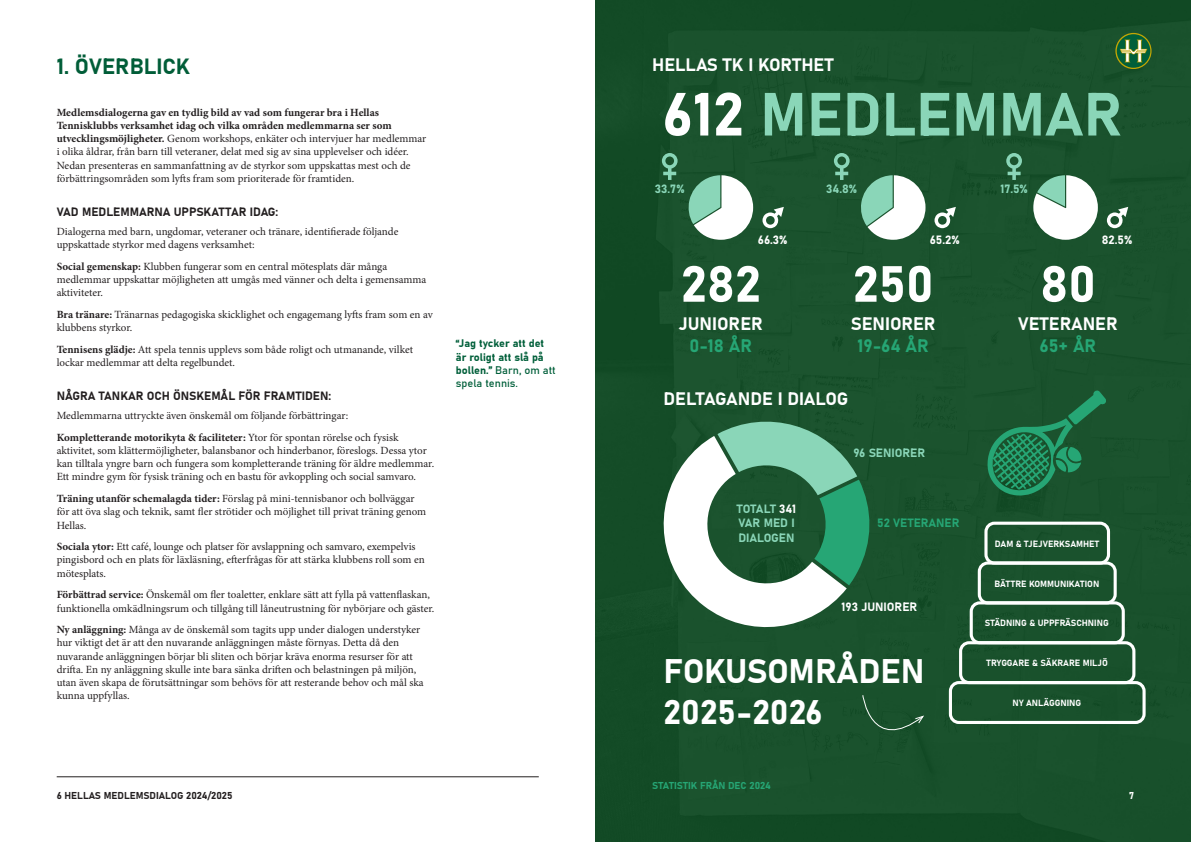
<style>
.page{position:relative;width:1191px;height:842px;background:#fff}
.page>*{position:absolute;margin:0;border:0;box-sizing:border-box;transform-origin:0 0}
.t1{font:60px "Bahnschrift";color:#8ad6b8}
.t2{font:50.1px "Bahnschrift";color:#fff}
.t3{font:34px/40.8px "Bahnschrift";color:#fff}
.H2_TOC{font:22px "Bahnschrift";color:#015d38}
.t4{font:18px "Bahnschrift";color:#fff}
.t5{font:18px "Bahnschrift";color:#26a675}
.t6{font:12px "Bahnschrift";color:#231f20}
.t7{font:12px/14.4px "Bahnschrift";color:#8ad6b8}
.t8{font:12px "Bahnschrift";color:#fff}
.t9{font:12px "Bahnschrift";color:#26a675}
.t10{font:11px/13.2px "Minion Pro";color:#231f20}
.t11{font:11px/13.2px "Bahnschrift";color:#005f3a}
.t12{font:10px "Bahnschrift";color:#231f20}
.t13{font:10px "Bahnschrift";color:#26a675}
.t14{font:10px "Bahnschrift";color:#fff}
.t15{font:9px "Bahnschrift";color:#fff}
.s1{font-weight:700}
.s2{color:#fff}
</style>
<div class="page">
<img style="left:595px;top:0;width:596px;height:842px">
<hr style="left:57px;top:777px;width:482px;height:1px;background:#231f20">
<svg style="left:687px;top:175px;width:66px;height:65px"></svg>
<svg style="left:860px;top:175px;width:65px;height:65px"></svg>
<svg style="left:1033px;top:175px;width:64px;height:65px"></svg>
<svg style="left:662px;top:153px;width:15px;height:27px"></svg>
<svg style="left:834px;top:153px;width:15px;height:27px"></svg>
<svg style="left:1006px;top:153px;width:16px;height:27px"></svg>
<svg style="left:762px;top:207px;width:22px;height:21px"></svg>
<svg style="left:934px;top:207px;width:22px;height:21px"></svg>
<svg style="left:1106px;top:207px;width:22px;height:21px"></svg>
<div style="left:862px;top:694px;width:63px;height:62px;background:#19512c"></div>
<div style="left:949px;top:681px;width:196px;height:43px;border:3px solid #fff;border-radius:9px"></div>
<div style="left:959px;top:641px;width:176px;height:43px;border:3px solid #fff;border-radius:9px"></div>
<div style="left:969px;top:601px;width:155px;height:43px;border:3px solid #fff;border-radius:9px"></div>
<div style="left:977px;top:561px;width:139px;height:43px;border:3px solid #fff;border-radius:9px"></div>
<div style="left:984px;top:522px;width:126px;height:43px;border:3px solid #fff;border-radius:9px"></div>
<svg style="left:650px;top:407px;width:223px;height:233px"></svg>
<svg style="left:1115px;top:33px;width:36px;height:36px"></svg>
<svg style="left:1116px;top:34px;width:34px;height:34px"></svg>
<svg style="left:1119px;top:40px;width:28px;height:22px"></svg>
<svg style="left:986px;top:390px;width:120px;height:106px;background:#1d6940"></svg>
<p class="H2_TOC" style="left:57px;top:50px;width:135px">1. ÖVERBLICK</p>
<p class="t10" style="left:57px;top:106px;width:371px"><span class="s1">Medlemsdialogerna gav en tydlig bild av vad som fungerar bra i Hellas Tennisklubbs verksamhet idag och vilka områden medlemmarna ser som utvecklingsmöjligheter.</span> Genom workshops, enkäter och intervjuer har medlemmar i olika åldrar, från barn till veteraner, delat med sig av sina upplevelser och idéer.<br>Nedan presenteras en sammanfattning av de styrkor som uppskattas mest och de förbättringsområden som lyfts fram som prioriterade för framtiden.</p>
<h3 class="t6" style="left:57px;top:203px;width:223px">VAD MEDLEMMARNA UPPSKATTAR IDAG:</h3>
<p class="t10" style="left:57px;top:225px;width:343px">Dialogerna med barn, ungdomar, veteraner och tränare, identifierade följande uppskattade styrkor med dagens verksamhet:</p>
<p class="t10" style="left:57px;top:260px;width:371px"><span class="s1">Social gemenskap:</span> Klubben fungerar som en central mötesplats där många medlemmar uppskattar möjligheten att umgås med vänner och delta i gemensamma aktiviteter.</p>
<p class="t10" style="left:57px;top:308px;width:377px"><span class="s1">Bra tränare:</span> Tränarnas pedagogiska skicklighet och engagemang lyfts fram som en av klubbens styrkor.</p>
<p class="t10" style="left:57px;top:343px;width:358px"><span class="s1">Tennisens glädje:</span> Att spela tennis upplevs som både roligt och utmanande, vilket lockar medlemmar att delta regelbundet.</p>
<h3 class="t6" style="left:57px;top:387px;width:276px">NÅGRA TANKAR OCH ÖNSKEMÅL FÖR FRAMTIDEN:</h3>
<p class="t10" style="left:57px;top:409px;width:293px">Medlemmarna uttryckte även önskemål om följande förbättringar:</p>
<p class="t10" style="left:57px;top:431px;width:379px"><span class="s1">Kompletterande motorikyta &amp; faciliteter:</span> Ytor för spontan rörelse och fysisk aktivitet, som klättermöjligheter, balansbanor och hinderbanor, föreslogs. Dessa ytor kan tilltala yngre barn och fungera som kompletterande träning för äldre medlemmar.<br>Ett mindre gym för fysisk träning och en bastu för avkoppling och social samvaro.</p>
<p class="t10" style="left:57px;top:492px;width:371px"><span class="s1">Träning utanför schemalagda tider:</span> Förslag på mini-tennisbanor och bollväggar för att öva slag och teknik, samt fler strötider och möjlighet till privat träning genom<br>Hellas.</p>
<p class="t10" style="left:57px;top:540px;width:369px"><span class="s1">Sociala ytor:</span> Ett café, lounge och platser för avslappning och samvaro, exempelvis pingisbord och en plats för läxläsning, efterfrågas för att stärka klubbens roll som en mötesplats.</p>
<p class="t10" style="left:57px;top:588px;width:379px"><span class="s1">Förbättrad service:</span> Önskemål om fler toaletter, enklare sätt att fylla på vattenflaskan, funktionella omkädlningsrum och tillgång till låneutrustning för nybörjare och gäster.</p>
<p class="t10" style="left:57px;top:623px;width:368px"><span class="s1">Ny anläggning:</span> Många av de önskemål som tagits upp under dialogen understyker hur viktigt det är att den nuvarande anläggningen måste förnyas. Detta då den nuvarande anläggningen börjar bli sliten och börjar kräva enorma resurser för att drifta. En ny anläggning skulle inte bara sänka driften och belastningen på miljön, utan även skapa de förutsättningar som behövs för att resterande behov och mål ska kunna uppfyllas.</p>
<p class="t4" style="left:652px;top:51px;width:183px">HELLAS TK I KORTHET</p>
<p class="t1" style="left:662px;top:69px;width:462px"><span class="s2">612</span> MEDLEMMAR</p>
<p class="t7" style="left:655px;top:181px;width:31px">33.7%</p>
<p class="t7" style="left:826px;top:181px;width:32px">34.8%</p>
<p class="t7" style="left:1000px;top:181px;width:29px">17.5%</p>
<p class="t8" style="left:758px;top:231px;width:31px">66.3%</p>
<p class="t8" style="left:929px;top:231px;width:31px">65.2%</p>
<p class="t8" style="left:1101px;top:231px;width:32px">82.5%</p>
<p class="t2" style="left:853px;top:246px;width:82px">250</p>
<p class="t4" style="left:850px;top:310px;width:86px">SENIORER</p>
<p class="t5" style="left:857px;top:332px;width:73px">19-64 ÅR</p>
<p class="t2" style="left:1040px;top:246px;width:57px">80</p>
<p class="t4" style="left:1018px;top:310px;width:101px">VETERANER</p>
<p class="t2" style="left:681px;top:246px;width:81px">282</p>
<p class="t4" style="left:679px;top:310px;width:85px">JUNIORER</p>
<p class="t5" style="left:689px;top:332px;width:64px">0-18 ÅR</p>
<p class="t11" style="left:456px;top:336px;width:90px">“Jag tycker att det</p>
<p class="t5" style="left:1039px;top:332px;width:58px">65+ ÅR</p>
<p class="t11" style="left:456px;top:349px;width:101px">är roligt att slå på bollen.” Barn, om att spela tennis.</p>
<p class="t4" style="left:663px;top:385px;width:186px">DELTAGANDE I DIALOG</p>
<p class="t7" style="left:737px;top:501px;width:61px">TOTALT <span class="s2">341<br></span>VAR MED I<br>DIALOGEN</p>
<p class="t7" style="left:853px;top:445px;width:73px">96 SENIORER</p>
<p class="t9" style="left:877px;top:514px;width:84px">52 VETERANER</p>
<p class="t8" style="left:841px;top:597px;width:77px">193 JUNIORER</p>
<p class="t3" style="left:663px;top:648px;width:262px">FOKUSOMRÅDEN<br>2025-2026</p>
<h4 class="t15" style="left:995px;top:537px;width:106px">DAM &amp; TJEJVERKSAMHET</h4>
<h4 class="t15" style="left:994px;top:576px;width:106px">BÄTTRE KOMMUNIKATION</h4>
<h4 class="t15" style="left:984px;top:616px;width:125px">STÄDNING &amp; UPPFRÄSCHNING</h4>
<h4 class="t15" style="left:986px;top:656px;width:123px">TRYGGARE &amp; SÄKRARE MILJÖ</h4>
<h4 class="t15" style="left:1012px;top:696px;width:70px">NY ANLÄGGNING</h4>
<p class="t13" style="left:652px;top:778px;width:120px">STATISTIK FRÅN DEC 2024</p>
<p class="t12" style="left:57px;top:788px;width:177px">6 HELLAS MEDLEMSDIALOG 2024/2025</p>
<p class="t14" style="left:1129px;top:788px;width:7px">7</p>
</div>
